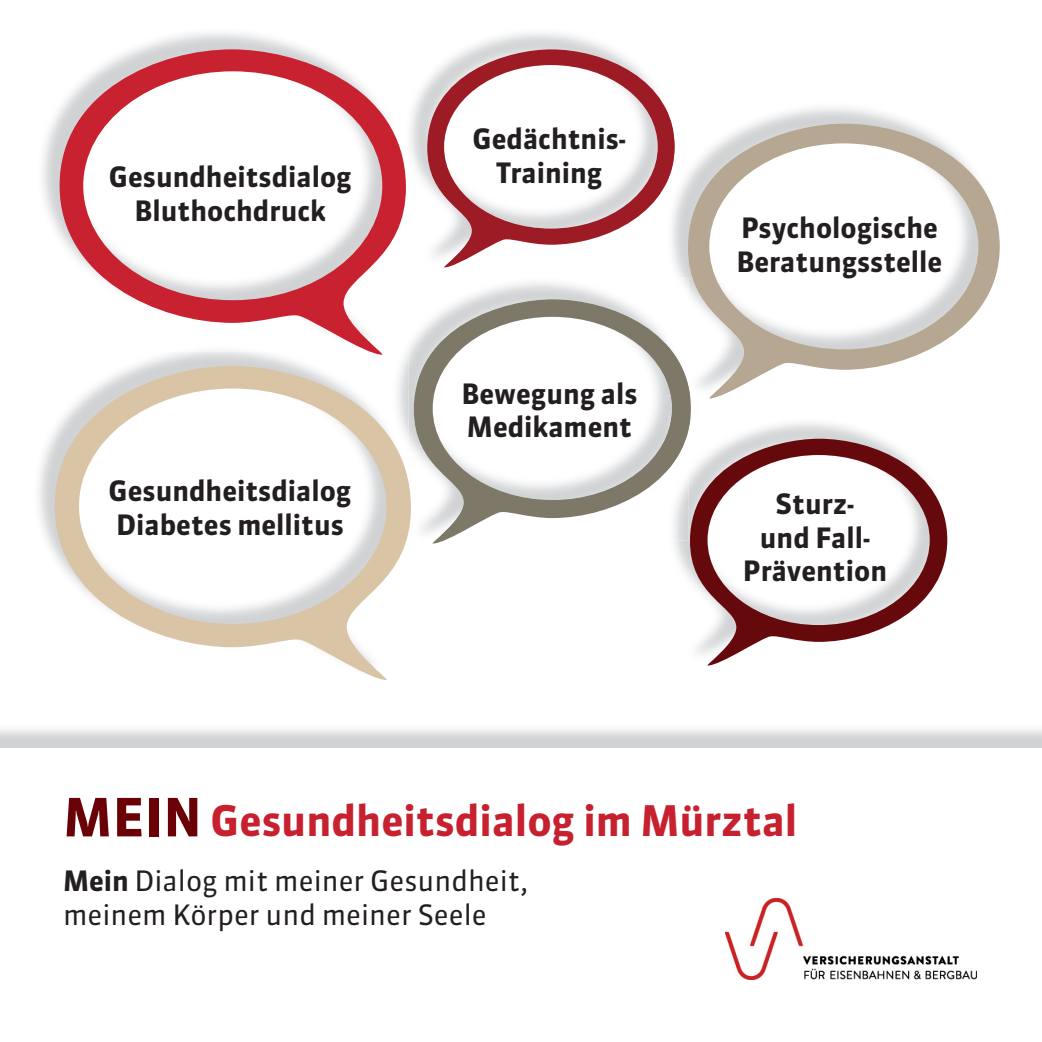
<style>
.page{position:relative;width:1042px;height:1042px;background:#fff}
.page>*{position:absolute;margin:0;border:0;box-sizing:border-box;transform-origin:0 0}
.t1{font:700 42px "Sanuk OT";color:#c7202f}
.t2{font:700 28px/33.6px "Sanuk OT";color:#231f20}
.t3{font:28px/33.6px "Sanuk OT";color:#231f20}
.s1{font-size:52.5px;color:#6a0106}
.s2{font-weight:700}
</style>
<div class="page">
<img style="left:408px;top:282px;width:206px;height:166px">
<svg style="left:413px;top:299px;width:278px;height:244px"></svg>
<svg style="left:426px;top:49px;width:240px;height:218px"></svg>
<svg style="left:55px;top:366px;width:357px;height:314px"></svg>
<img style="left:672px;top:107px;width:238px;height:170px">
<img style="left:666px;top:277px;width:21px;height:67px">
<img style="left:666px;top:344px;width:21px;height:52px">
<img style="left:666px;top:109px;width:8px;height:75px">
<svg style="left:687px;top:124px;width:313px;height:274px"></svg>
<img style="left:668px;top:470px;width:20px;height:70px">
<img style="left:668px;top:417px;width:22px;height:53px">
<svg style="left:689px;top:439px;width:258px;height:226px"></svg>
<svg style="left:59px;top:49px;width:348px;height:306px"></svg>
<img style="left:725px;top:898px;width:251px;height:82px">
<p class="t2" style="left:109px;top:161px;width:244px;text-align:center">Gesundheitsdialog<br>Bluthochdruck</p>
<p class="t2" style="left:109px;top:474px;width:244px">Gesundheitsdialog<br>Diabetes mellitus</p>
<p class="t2" style="left:472px;top:122px;width:155px;text-align:center">Gedächtnis-<br>Training</p>
<p class="t2" style="left:461px;top:377px;width:177px">Bewegung als<br>Medikament</p>
<p class="t2" style="left:736px;top:212px;width:207px">Psychologische<br>Beratungsstelle</p>
<p class="t2" style="left:743px;top:487px;width:146px;text-align:center">Sturz-<br>und Fall-<br>Prävention</p>
<h1 class="t1" style="left:63px;top:795px;width:735px"><span class="s1">MEIN</span> Gesundheitsdialog im Mürztal</h1>
<p class="t3" style="left:63px;top:864px;width:466px"><span class="s2">Mein</span> Dialog mit meiner Gesundheit, meinem Körper und meiner Seele</p>
</div>
